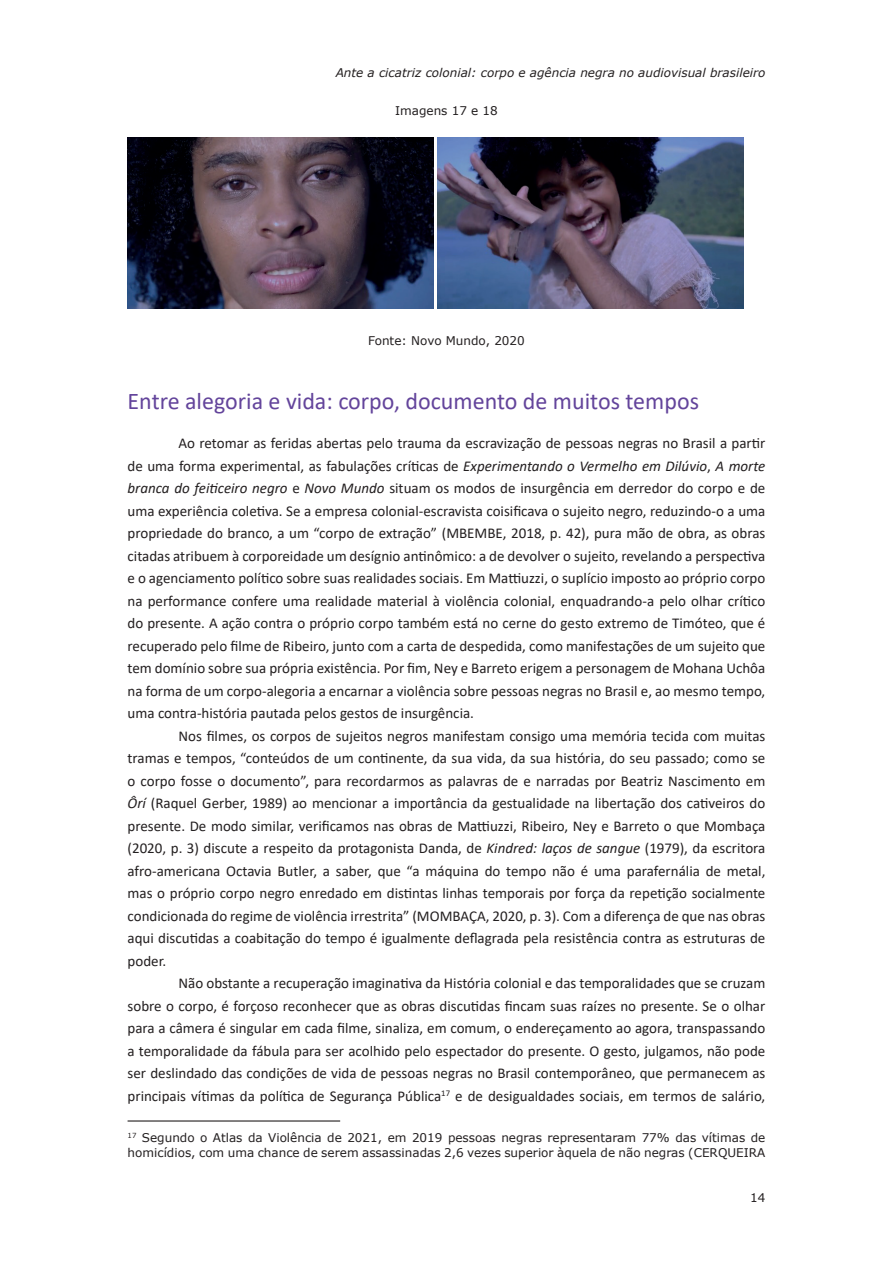
<style>
.page{position:relative;width:893px;height:1263px;background:#fff}
.page>*{position:absolute;margin:0;border:0;box-sizing:border-box;transform-origin:0 0}
.t1{font:24px "Calibri";color:#63449b}
.t2{font:15px/22.5px "Calibri";color:#231f20;text-align:justify}
.t3{font:12px/14.4px "Verdana";color:#231f20}
.t4{font:italic 12px "Verdana";color:#231f20}
.s1{font-style:italic}
</style>
<div class="page">
<img style="left:128px;top:137px;width:305px;height:172px">
<img style="left:437px;top:137px;width:307px;height:172px">
<hr style="left:128px;top:1120px;width:212px;height:1px;background:#231f20">
<p class="t4" style="left:336px;top:64px;width:431px">Ante a cicatriz colonial: corpo e agência negra no audiovisual brasileiro</p>
<p class="t3" style="left:395px;top:104px;width:104px">Imagens 17 e 18</p>
<p class="t3" style="left:368px;top:333px;width:158px">Fonte: Novo Mundo, 2020</p>
<h1 class="t1" style="left:128px;top:384px;width:573px">Entre alegoria e vida: corpo, documento de muitos tempos</h1>
<p class="t2" style="left:128px;top:432px;width:639px;text-indent:51px">Ao retomar as feridas abertas pelo trauma da escravização de pessoas negras no Brasil a partir de uma forma experimental, as fabulações críticas de <span class="s1">Experimentando o Vermelho em Dilúvio</span>, <span class="s1">A morte branca do feiticeiro negro</span> e <span class="s1">Novo Mundo</span> situam os modos de insurgência em derredor do corpo e de uma experiência coletiva. Se a empresa colonial-escravista coisificava o sujeito negro, reduzindo-o a uma propriedade do branco, a um “corpo de extração” (MBEMBE, 2018, p. 42), pura mão de obra, as obras citadas atribuem à corporeidade um desígnio antinômico: a de devolver o sujeito, revelando a perspectiva e o agenciamento político sobre suas realidades sociais. Em Mattiuzzi, o suplício imposto ao próprio corpo na performance confere uma realidade material à violência colonial, enquadrando-a pelo olhar crítico do presente. A ação contra o próprio corpo também está no cerne do gesto extremo de Timóteo, que é recuperado pelo filme de Ribeiro, junto com a carta de despedida, como manifestações de um sujeito que tem domínio sobre sua própria existência. Por fim, Ney e Barreto erigem a personagem de Mohana Uchôa na forma de um corpo-alegoria a encarnar a violência sobre pessoas negras no Brasil e, ao mesmo tempo, uma contra-história pautada pelos gestos de insurgência.</p>
<p class="t2" style="left:128px;top:724px;width:639px;text-indent:51px">Nos filmes, os corpos de sujeitos negros manifestam consigo uma memória tecida com muitas tramas e tempos, “conteúdos de um continente, da sua vida, da sua história, do seu passado; como se o corpo fosse o documento”, para recordarmos as palavras de e narradas por Beatriz Nascimento em <span class="s1">Ôrí</span> (Raquel Gerber, 1989) ao mencionar a importância da gestualidade na libertação dos cativeiros do presente. De modo similar, verificamos nas obras de Mattiuzzi, Ribeiro, Ney e Barreto o que Mombaça (2020, p. 3) discute a respeito da protagonista Danda, de <span class="s1">Kindred: laços de sangue</span> (1979), da escritora afro-americana Octavia Butler, a saber, que “a máquina do tempo não é uma parafernália de metal, mas o próprio corpo negro enredado em distintas linhas temporais por força da repetição socialmente condicionada do regime de violência irrestrita” (MOMBAÇA, 2020, p. 3). Com a diferença de que nas obras aqui discutidas a coabitação do tempo é igualmente deflagrada pela resistência contra as estruturas de poder.</p>
<p class="t2" style="left:128px;top:972px;width:639px;text-indent:51px">Não obstante a recuperação imaginativa da História colonial e das temporalidades que se cruzam sobre o corpo, é forçoso reconhecer que as obras discutidas fincam suas raízes no presente. Se o olhar para a câmera é singular em cada filme, sinaliza, em comum, o endereçamento ao agora, transpassando a temporalidade da fábula para ser acolhido pelo espectador do presente. O gesto, julgamos, não pode ser deslindado das condições de vida de pessoas negras no Brasil contemporâneo, que permanecem as principais vítimas da política de Segurança Pública<sup>17</sup> e de desigualdades sociais, em termos de salário,</p>
<p class="t3" style="left:128px;top:1130px;width:639px"><sup>17</sup> Segundo o Atlas da Violência de 2021, em 2019 pessoas negras representaram 77% das vítimas de homicídios, com uma chance de serem assassinadas 2,6 vezes superior àquela de não negras (CERQUEIRA</p>
<p class="t3" style="left:750px;top:1190px;width:17px">14</p>
</div>
